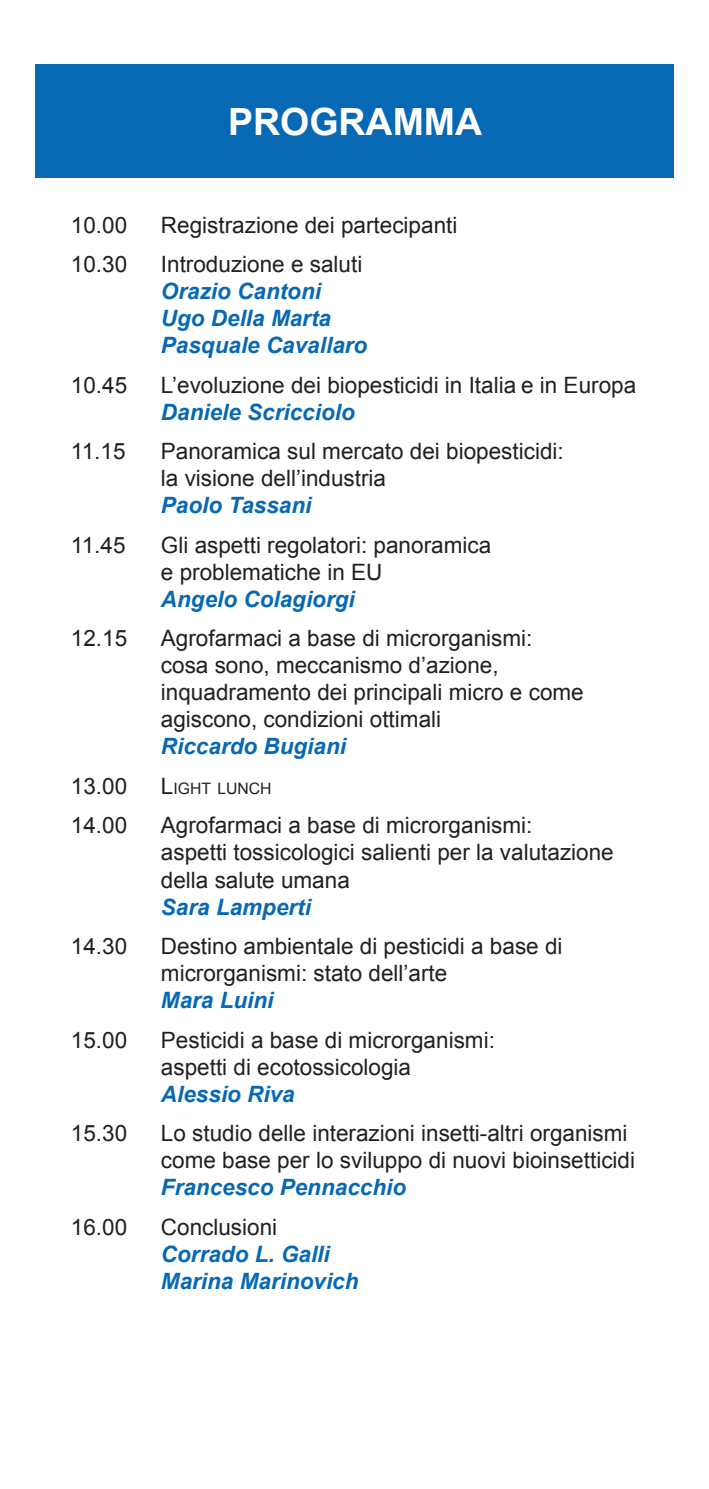
<style>
.page{position:relative;width:709px;height:1489px;background:#fff}
.page>*{position:absolute;margin:0;border:0;box-sizing:border-box;transform-origin:0 0}
.t1{font:700 37.5px "Arial";color:#fff}
.t2{font:700 35px "Arial";color:#fff;scale:.94 1}
.t3{font:22.5px/27px "Arial";color:#231f20}
.t4{font:italic 700 22.5px "Arial";color:#0768b4}
.t5{font:15.75px "Arial";color:#231f20}
.s1{font-size:22.5px}
</style>
<div class="page">
<div style="left:35px;top:64px;width:603px;height:114px;background:#0768b4"></div>
<div style="left:71px;top:64px;width:602px;height:114px;background:#0768b4"></div>
<p class="t1" style="left:228px;top:97px;width:256px">PROGRAMMA</p>
<h2 class="t2" style="left:225px;top:100px;width:240px">PROGRAMMA</h2>
<p class="t3" style="left:71px;top:211px;width:58px">10.00</p>
<p class="t3" style="left:161px;top:211px;width:298px">Registrazione dei partecipanti</p>
<p class="t3" style="left:71px;top:251px;width:58px">10.30</p>
<p class="t3" style="left:161px;top:251px;width:203px">Introduzione e saluti</p>
<p class="t4" style="left:161px;top:277px;width:162px">Orazio Cantoni</p>
<p class="t4" style="left:161px;top:304px;width:172px">Ugo Della Marta</p>
<p class="t4" style="left:161px;top:331px;width:208px">Pasquale Cavallaro</p>
<p class="t3" style="left:71px;top:371px;width:58px">10.45</p>
<p class="t3" style="left:161px;top:371px;width:477px">L’evoluzione dei biopesticidi in Italia e in Europa</p>
<p class="t4" style="left:161px;top:397px;width:195px">Daniele Scricciolo</p>
<p class="t3" style="left:71px;top:438px;width:56px">11.15</p>
<p class="t3" style="left:161px;top:438px;width:404px">Panoramica sul mercato dei biopesticidi:</p>
<p class="t3" style="left:161px;top:465px;width:227px">la visione dell’industria</p>
<p class="t4" style="left:161px;top:491px;width:152px">Paolo Tassani</p>
<p class="t3" style="left:71px;top:531px;width:56px">11.45</p>
<p class="t3" style="left:161px;top:531px;width:332px">Gli aspetti regolatori: panoramica</p>
<p class="t3" style="left:161px;top:558px;width:223px">e problematiche in EU</p>
<p class="t4" style="left:161px;top:584px;width:195px">Angelo Colagiorgi</p>
<p class="t3" style="left:71px;top:625px;width:58px">12.15</p>
<p class="t3" style="left:161px;top:625px;width:373px">Agrofarmaci a base di microrganismi:</p>
<p class="t3" style="left:161px;top:652px;width:339px">cosa sono, meccanismo d’azione,</p>
<p class="t3" style="left:161px;top:679px;width:424px">inquadramento dei principali micro e come</p>
<p class="t3" style="left:161px;top:706px;width:282px">agiscono, condizioni ottimali</p>
<p class="t4" style="left:161px;top:732px;width:187px">Riccardo Bugiani</p>
<p class="t3" style="left:71px;top:772px;width:58px">13.00</p>
<p class="t5" style="left:161px;top:778px;width:112px"><span class="s1">L</span>IGHT LUNCH</p>
<p class="t3" style="left:71px;top:812px;width:58px">14.00</p>
<p class="t3" style="left:161px;top:812px;width:373px">Agrofarmaci a base di microrganismi:</p>
<p class="t3" style="left:161px;top:839px;width:454px">aspetti tossicologici salienti per la valutazione della salute umana</p>
<p class="t4" style="left:161px;top:892px;width:152px">Sara Lamperti</p>
<p class="t3" style="left:71px;top:932px;width:58px">14.30</p>
<p class="t3" style="left:161px;top:932px;width:403px">Destino ambientale di pesticidi a base di</p>
<p class="t3" style="left:161px;top:959px;width:288px">microrganismi: stato dell’arte</p>
<p class="t4" style="left:161px;top:985px;width:114px">Mara Luini</p>
<p class="t3" style="left:71px;top:1026px;width:58px">15.00</p>
<p class="t3" style="left:161px;top:1026px;width:335px">Pesticidi a base di microrganismi:</p>
<p class="t3" style="left:161px;top:1053px;width:252px">aspetti di ecotossicologia</p>
<p class="t4" style="left:161px;top:1079px;width:135px">Alessio Riva</p>
<p class="t3" style="left:71px;top:1119px;width:58px">15.30</p>
<p class="t3" style="left:161px;top:1119px;width:475px">Lo studio delle interazioni insetti-altri organismi come base per lo sviluppo di nuovi bioinsetticidi</p>
<p class="t4" style="left:161px;top:1172px;width:247px">Francesco Pennacchio</p>
<p class="t3" style="left:71px;top:1213px;width:58px">16.00</p>
<p class="t3" style="left:161px;top:1213px;width:118px">Conclusioni</p>
<p class="t4" style="left:161px;top:1239px;width:170px">Corrado L. Galli</p>
<p class="t4" style="left:161px;top:1266px;width:199px">Marina Marinovich</p>
</div>
